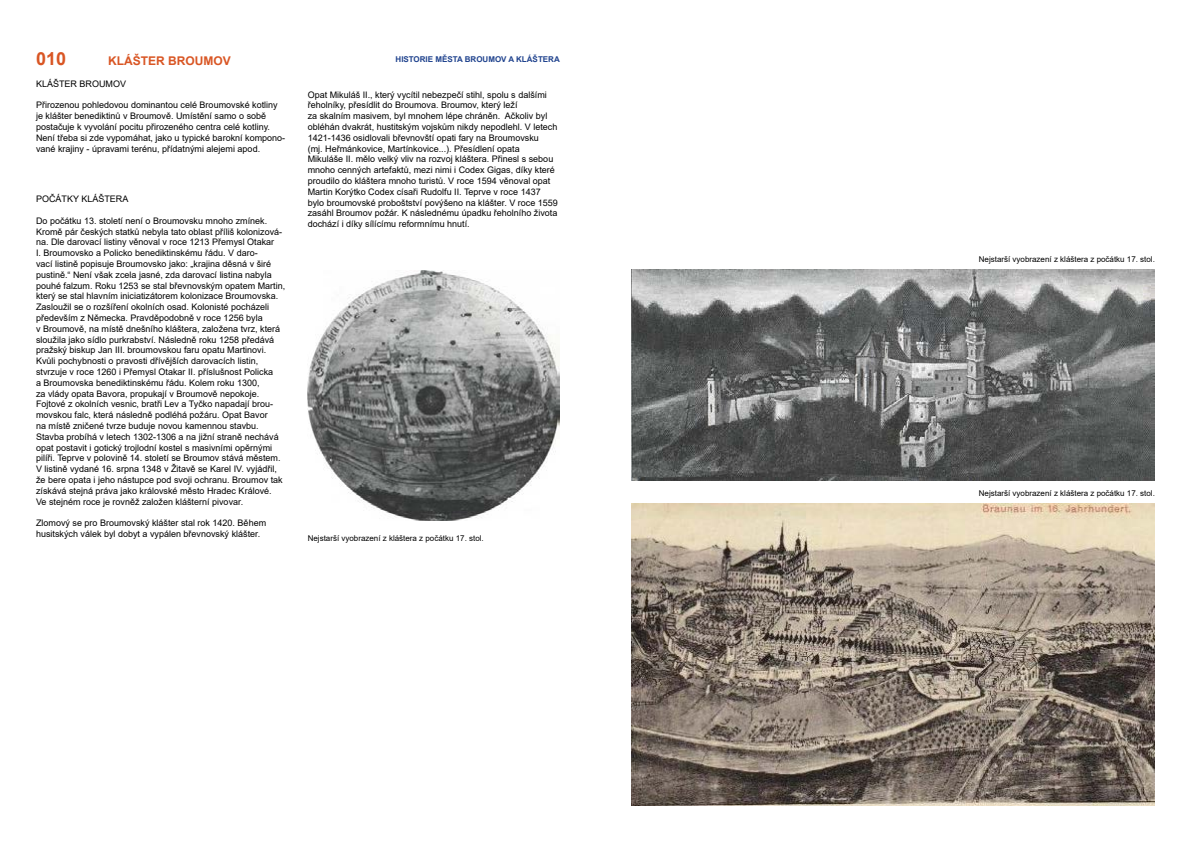
<style>
.page{position:relative;width:1191px;height:842px;background:#fff}
.page>*{position:absolute;margin:0;border:0;box-sizing:border-box;transform-origin:0 0}
.t1{font:700 18px "Arial";color:#d95624}
.t2{font:700 12px "Arial";color:#d95624}
.t3{font:9px/10.8px "Arial";color:#000}
.t4{font:8px "Arial";color:#000}
.t5{font:700 8px "Arial";color:#20438e}
</style>
<div class="page">
<img style="left:308px;top:270px;width:251px;height:250px">
<img style="left:631px;top:269px;width:524px;height:211px">
<img style="left:631px;top:503px;width:524px;height:303px">
<h1 class="t1" style="left:36px;top:46px;width:32px">010</h1>
<h2 class="t2" style="left:108px;top:53px;width:124px">KLÁŠTER BROUMOV</h2>
<p class="t3" style="left:36px;top:78px;width:92px">KLÁŠTER BROUMOV</p>
<p class="t3" style="left:36px;top:100px;width:251px">Přirozenou pohledovou dominantou celé Broumovské kotliny je klášter benediktinů v Broumově. Umístění samo o sobě postačuje k vyvolání pocitu přirozeného centra celé kotliny.<br>Není třeba si zde vypomáhat, jako u typické barokní kompono&shy;vané krajiny - úpravami terénu, přídatnými alejemi apod.</p>
<p class="t3" style="left:36px;top:194px;width:94px">POČÁTKY KLÁŠTERA</p>
<p class="t3" style="left:36px;top:215px;width:251px">Do počátku 13. století není o Broumovsku mnoho zmínek.<br>Kromě pár českých statků nebyla tato oblast příliš kolonizová&shy;na. Dle darovací listiny věnoval v roce 1213 Přemysl Otakar<br>I. Broumovsko a Policko benediktinskému řádu. V daro-<br>vací listině popisuje Broumovsko jako: „krajina děsná v širé pustině.“ Není však zcela jasné, zda darovací listina nabyla pouhé falzum. Roku 1253 se stal břevnovským opatem Martin, který se stal hlavním iniciatizátorem kolonizace Broumovska.<br>Zasloužil se o rozšíření okolních osad. Kolonisté pocházeli především z Německa. Pravděpodobně v roce 1256 byla<br>v Broumově, na místě dnešního kláštera, založena tvrz, která sloužila jako sídlo purkrabství. Následně roku 1258 předává pražský biskup Jan III. broumovskou faru opatu Martinovi.<br>Kvůli pochybnosti o pravosti dřívějších darovacích listin, stvrzuje v roce 1260 i Přemysl Otakar II. příslušnost Policka<br>a Broumovska benediktinskému řádu. Kolem roku 1300,<br>za vlády opata Bavora, propukají v Broumově nepokoje.<br>Fojtové z okolních vesnic, bratři Lev a Tyčko napadají brou&shy;movskou falc, která následně podléhá požáru. Opat Bavor<br>na místě zničené tvrze buduje novou kamennou stavbu.<br>Stavba probíhá v letech 1302-1306 a na jižní straně nechává opat postavit i gotický trojlodní kostel s masivními opěrnými pilíři. Teprve v polovině 14. století se Broumov stává městem.<br>V listině vydané 16. srpna 1348 v Žitavě se Karel IV. vyjádřil, že bere opata i jeho nástupce pod svoji ochranu. Broumov tak získává stejná práva jako královské město Hradec Králové.<br>Ve stejném roce je rovněž založen klášterní pivovar.</p>
<p class="t3" style="left:36px;top:518px;width:232px">Zlomový se pro Broumovský klášter stal rok 1420. Během husitských válek byl dobyt a vypálen břevnovský klášter.</p>
<p class="t5" style="left:395px;top:53px;width:166px">HISTORIE MĚSTA BROUMOV A KLÁŠTERA</p>
<p class="t3" style="left:308px;top:89px;width:252px">Opat Mikuláš II., který vycítil nebezpečí stihl, spolu s dalšími řeholníky, přesídlit do Broumova. Broumov, který leží<br>za skalním masivem, byl mnohem lépe chráněn. Ačkoliv byl obléhán dvakrát, hustitským vojskům nikdy nepodlehl. V letech 1421-1436 osidlovali břevnovští opati fary na Broumovsku<br>(mj. Heřmánkovice, Martínkovice...). Přesídlení opata<br>Mikuláše II. mělo velký vliv na rozvoj kláštera. Přinesl s sebou mnoho cenných artefaktů, mezi nimi i Codex Gigas, díky které proudilo do kláštera mnoho turistů. V roce 1594 věnoval opat Martin Korýtko Codex císaři Rudolfu II. Teprve v roce 1437 bylo broumovské proboštství povýšeno na klášter. V roce 1559 zasáhl Broumov požár. K následnému úpadku řeholního života dochází i díky sílícímu reformnímu hnutí.</p>
<p class="t4" style="left:308px;top:533px;width:178px">Nejstarší vyobrazení z kláštera z počátku 17. stol.</p>
<p class="t4" style="left:978px;top:254px;width:178px">Nejstarší vyobrazení z kláštera z počátku 17. stol.</p>
<p class="t4" style="left:978px;top:487px;width:178px">Nejstarší vyobrazení z kláštera z počátku 17. stol.</p>
</div>
